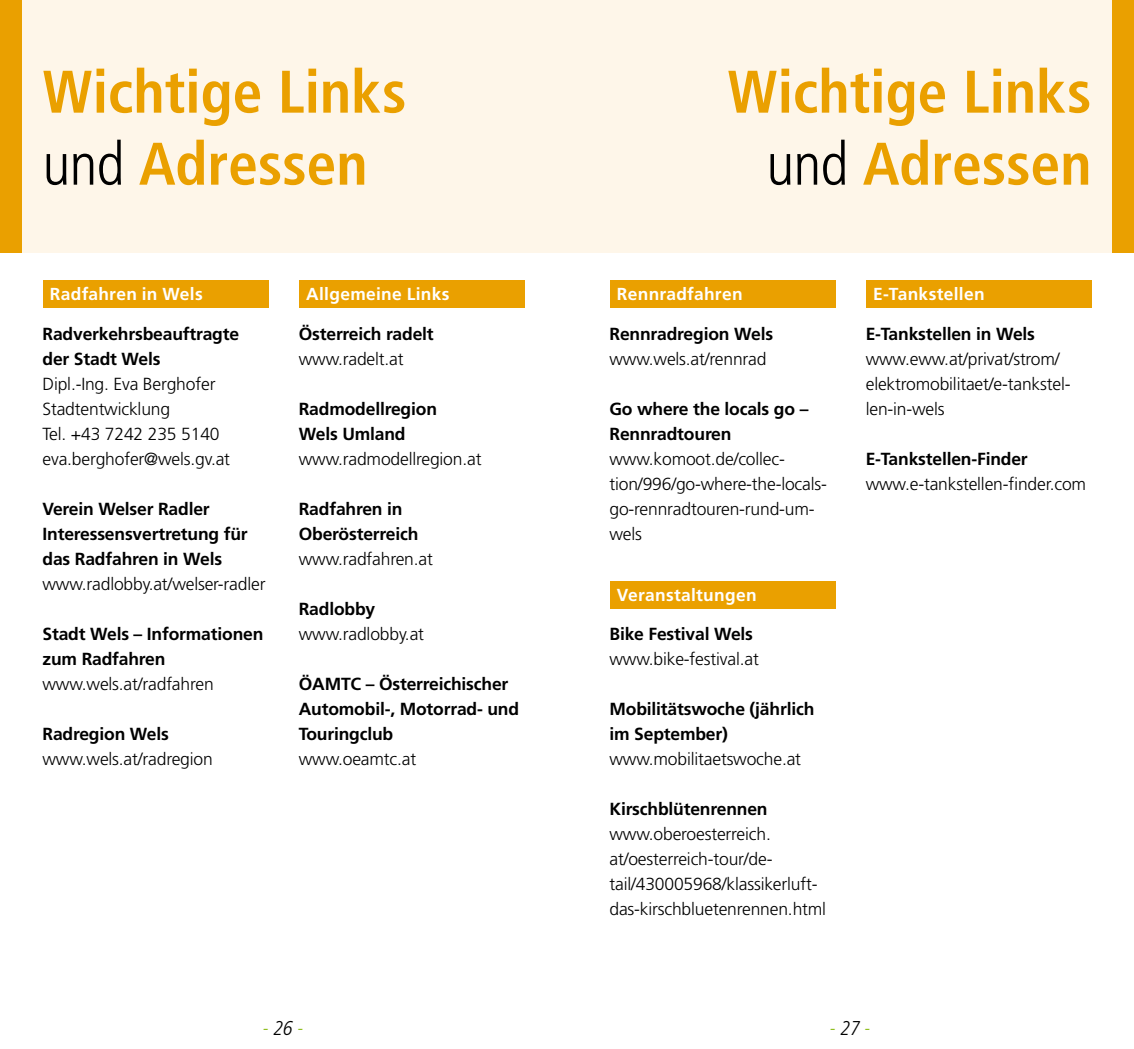
<style>
.page{position:relative;width:1134px;height:1049px;background:#fff}
.page>*{position:absolute;margin:0;border:0;box-sizing:border-box;transform-origin:0 0}
.t1{font:700 condensed 60px/72px "Frutiger LT Std";color:#eaa000}
.t2{font:italic 300 condensed 20px "Frutiger LT Std";color:#90bf21}
.t3{font:300 17.5px/25px "Frutiger LT Std";letter-spacing:-.01em;color:#000}
.t4{font:700 17.5px/25px "Frutiger LT Std";letter-spacing:-.01em;color:#000}
.t5{font:700 17.25px "Frutiger LT Std";letter-spacing:.02em;color:#fff}
.s1{font-weight:300;color:#000}
.s2{color:#000}
</style>
<div class="page">
<div style="left:0;top:0;width:1134px;height:252px;background:#fef6e9"></div>
<div style="left:0;top:0;width:21px;height:252px;background:#eaa000"></div>
<div style="left:1113px;top:0;width:21px;height:252px;background:#eaa000"></div>
<div style="left:43px;top:280px;width:225px;height:27px;background:#eaa000"></div>
<div style="left:299px;top:280px;width:225px;height:27px;background:#eaa000"></div>
<div style="left:610px;top:280px;width:225px;height:27px;background:#eaa000"></div>
<div style="left:610px;top:581px;width:225px;height:27px;background:#eaa000"></div>
<div style="left:866px;top:280px;width:225px;height:27px;background:#eaa000"></div>
<h1 class="t1" style="left:43px;top:56px;width:365px">Wichtige Links <span class="s1">und</span> Adressen</h1>
<h1 class="t1" style="left:727px;top:56px;width:365px;text-align:right">Wichtige Links <span class="s1">und</span> Adressen</h1>
<p class="t5" style="left:50px;top:284px;width:154px">Radfahren in Wels</p>
<p class="t5" style="left:306px;top:284px;width:145px">Allgemeine Links</p>
<p class="t5" style="left:617px;top:284px;width:127px">Rennradfahren</p>
<p class="t4" style="left:43px;top:321px;width:198px">Radverkehrsbeauftragte der Stadt Wels</p>
<p class="t3" style="left:43px;top:372px;width:189px">Dipl.-Ing. Eva Berghofer<br>Stadtentwicklung<br>Tel. +43 7242 235 5140 eva.berghofer@wels.gv.at</p>
<p class="t4" style="left:43px;top:496px;width:207px">Verein Welser Radler<br>Interessensvertretung für das Radfahren in Wels</p>
<p class="t3" style="left:43px;top:572px;width:224px">www.radlobby.at/welser-radler</p>
<p class="t4" style="left:43px;top:621px;width:222px">Stadt Wels – Informationen zum Radfahren</p>
<p class="t3" style="left:43px;top:672px;width:173px">www.wels.at/radfahren</p>
<p class="t4" style="left:43px;top:722px;width:128px">Radregion Wels</p>
<p class="t3" style="left:43px;top:747px;width:172px">www.wels.at/radregion</p>
<p class="t4" style="left:299px;top:322px;width:136px">Österreich radelt</p>
<p class="t3" style="left:299px;top:347px;width:106px">www.radelt.at</p>
<p class="t4" style="left:299px;top:397px;width:140px">Radmodellregion<br>Wels Umland</p>
<p class="t3" style="left:299px;top:447px;width:184px">www.radmodellregion.at</p>
<p class="t4" style="left:299px;top:497px;width:121px">Radfahren in<br>Oberösterreich</p>
<p class="t3" style="left:299px;top:547px;width:136px">www.radfahren.at</p>
<p class="t4" style="left:299px;top:597px;width:78px">Radlobby</p>
<p class="t3" style="left:299px;top:622px;width:127px">www.radlobby.at</p>
<p class="t4" style="left:299px;top:672px;width:222px">ÖAMTC – Österreichischer<br>Automobil-, Motorrad- und<br>Touringclub</p>
<p class="t3" style="left:299px;top:747px;width:119px">www.oeamtc.at</p>
<p class="t4" style="left:609px;top:322px;width:165px">Rennradregion Wels</p>
<p class="t3" style="left:609px;top:347px;width:158px">www.wels.at/rennrad</p>
<p class="t4" style="left:609px;top:397px;width:200px">Go where the locals go –<br>Rennradtouren</p>
<p class="t3" style="left:609px;top:447px;width:219px">www.komoot.de/collec&shy;tion/996/go-where-the-locals&shy;go-rennradtouren-rund-um&shy;wels</p>
<p class="t5" style="left:617px;top:585px;width:141px">Veranstaltungen</p>
<p class="t4" style="left:609px;top:622px;width:145px">Bike Festival Wels</p>
<p class="t3" style="left:609px;top:647px;width:151px">www.bike-festival.at</p>
<p class="t4" style="left:609px;top:697px;width:206px">Mobilitätswoche (jährlich im September)</p>
<p class="t3" style="left:609px;top:747px;width:193px">www.mobilitaetswoche.at</p>
<p class="t4" style="left:609px;top:797px;width:160px">Kirschblütenrennen</p>
<p class="t3" style="left:609px;top:822px;width:218px">www.oberoesterreich. at/oesterreich-tour/de&shy;tail/430005968/klassikerluft&shy;das-kirschbluetenrennen.html</p>
<p class="t5" style="left:873px;top:284px;width:113px">E-Tankstellen</p>
<p class="t4" style="left:866px;top:322px;width:171px">E-Tankstellen in Wels</p>
<p class="t3" style="left:866px;top:347px;width:206px">www.eww.at/privat/strom/ elektromobilitaet/e-tankstel&shy;len-in-wels</p>
<p class="t4" style="left:866px;top:447px;width:163px">E-Tankstellen-Finder</p>
<p class="t3" style="left:866px;top:472px;width:222px">www.e-tankstellen-finder.com</p>
<p class="t2" style="left:263px;top:1017px;width:42px">- <span class="s2">26</span> -</p>
<p class="t2" style="left:830px;top:1017px;width:42px">- <span class="s2">27</span> -</p>
</div>
